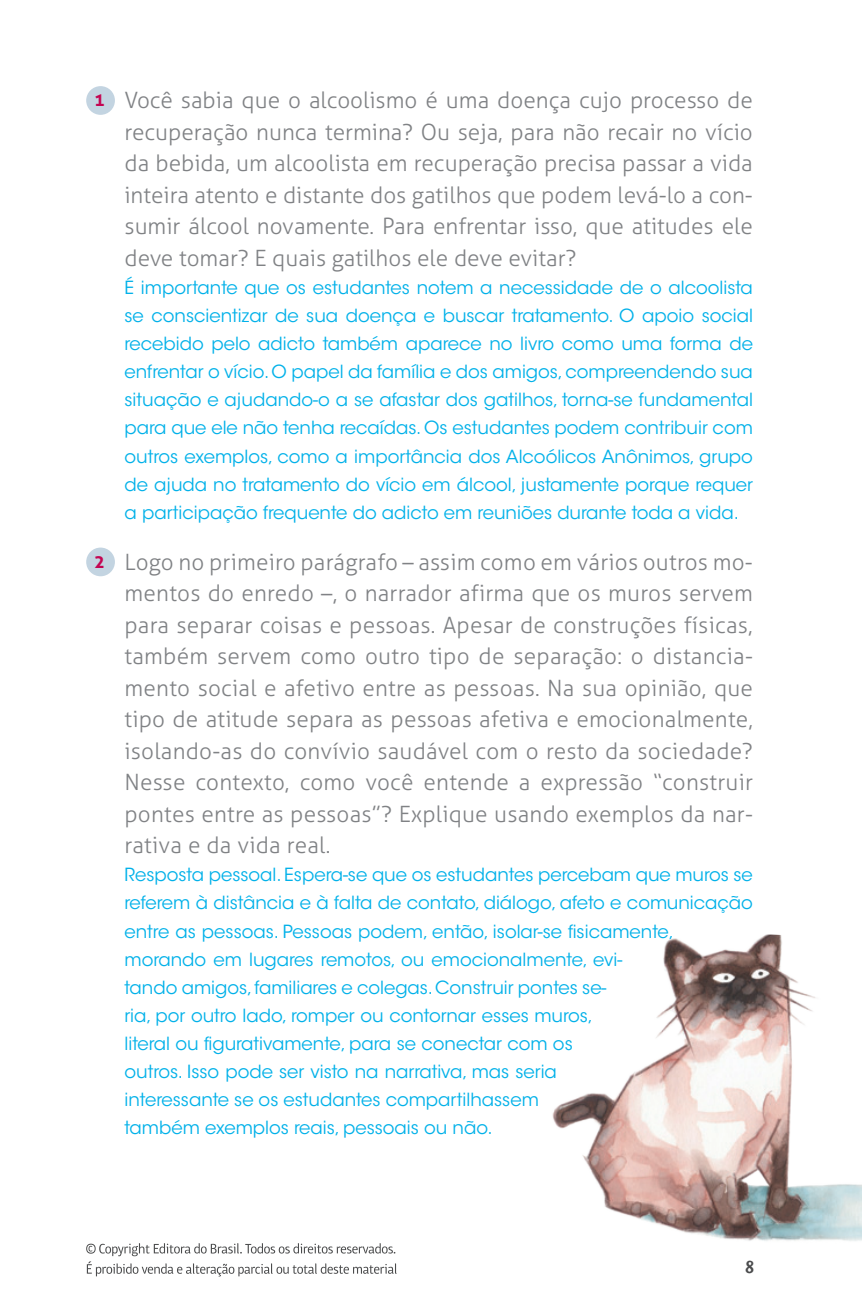
<style>
.page{position:relative;width:862px;height:1308px;background:#fff}
.page>*{position:absolute;margin:0;border:0;box-sizing:border-box;transform-origin:0 0}
.t1{font:300 22.5px/31.5px "Aller";color:#808285;text-align:justify}
.t2{font:18px/28.1px "ITC Avant Garde Std";color:#02b1e9;text-align:justify}
.t3{font:500 18px "Highlander Std";color:#4b4c4d}
.s1{font-weight:700;font-size:18px;color:#c30552}
</style>
<div class="page">
<svg style="left:86px;top:1243px;width:310px;height:33px"></svg>
<div style="left:86px;top:86px;width:29px;height:29px;background:#c3d4e1;border-radius:50%"></div>
<div style="left:86px;top:547px;width:29px;height:29px;background:#c3d4e1;border-radius:50%"></div>
<img style="left:552px;top:934px;width:309px;height:307px">
<p class="t1" style="left:124px;top:84px;width:629px;text-indent:-30px"><span class="s1">1</span> Você sabia que o alcoolismo é uma doença cujo processo de recuperação nunca termina? Ou seja, para não recair no vício da bebida, um alcoolista em recuperação precisa passar a vida inteira atento e distante dos gatilhos que podem levá-lo a con&shy;sumir álcool novamente. Para enfrentar isso, que atitudes ele deve tomar? E quais gatilhos ele deve evitar?</p>
<p class="t2" style="left:124px;top:273px;width:629px">É importante que os estudantes notem a necessidade de o alcoolista se conscientizar de sua doença e buscar tratamento. O apoio social recebido pelo adicto também aparece no livro como uma forma de enfrentar o vício. O papel da família e dos amigos, compreendendo sua situação e ajudando-o a se afastar dos gatilhos, torna-se fundamental para que ele não tenha recaídas. Os estudantes podem contribuir com outros exemplos, como a importância dos Alcoólicos Anônimos, grupo de ajuda no tratamento do vício em álcool, justamente porque requer a participação frequente do adicto em reuniões durante toda a vida.</p>
<p class="t1" style="left:124px;top:546px;width:629px;text-indent:-30px"><span class="s1">2</span> Logo no primeiro parágrafo – assim como em vários outros mo&shy;mentos do enredo –, o narrador afirma que os muros servem para separar coisas e pessoas. Apesar de construções físicas, também servem como outro tipo de separação: o distancia&shy;mento social e afetivo entre as pessoas. Na sua opinião, que tipo de atitude separa as pessoas afetiva e emocionalmente, isolando-as do convívio saudável com o resto da sociedade?<br>Nesse contexto, como você entende a expressão “construir pontes entre as pessoas”? Explique usando exemplos da nar&shy;rativa e da vida real.</p>
<p class="t2" style="left:124px;top:861px;width:629px;text-align:left">Resposta pessoal. Espera-se que os estudantes percebam que muros se referem à distância e à falta de contato, diálogo, afeto e comunicação entre as pessoas. Pessoas podem, então, isolar-se fisicamente, morando em lugares remotos, ou emocionalmente, evi-<br>tando amigos, familiares e colegas. Construir pontes se-<br>ria, por outro lado, romper ou contornar esses muros,<br>literal ou figurativamente, para se conectar com os<br>outros. Isso pode ser visto na narrativa, mas seria<br>interessante se os estudantes compartilhassem<br>também exemplos reais, pessoais ou não.</p>
<p class="t3" style="left:744px;top:1257px;width:11px">8</p>
</div>
